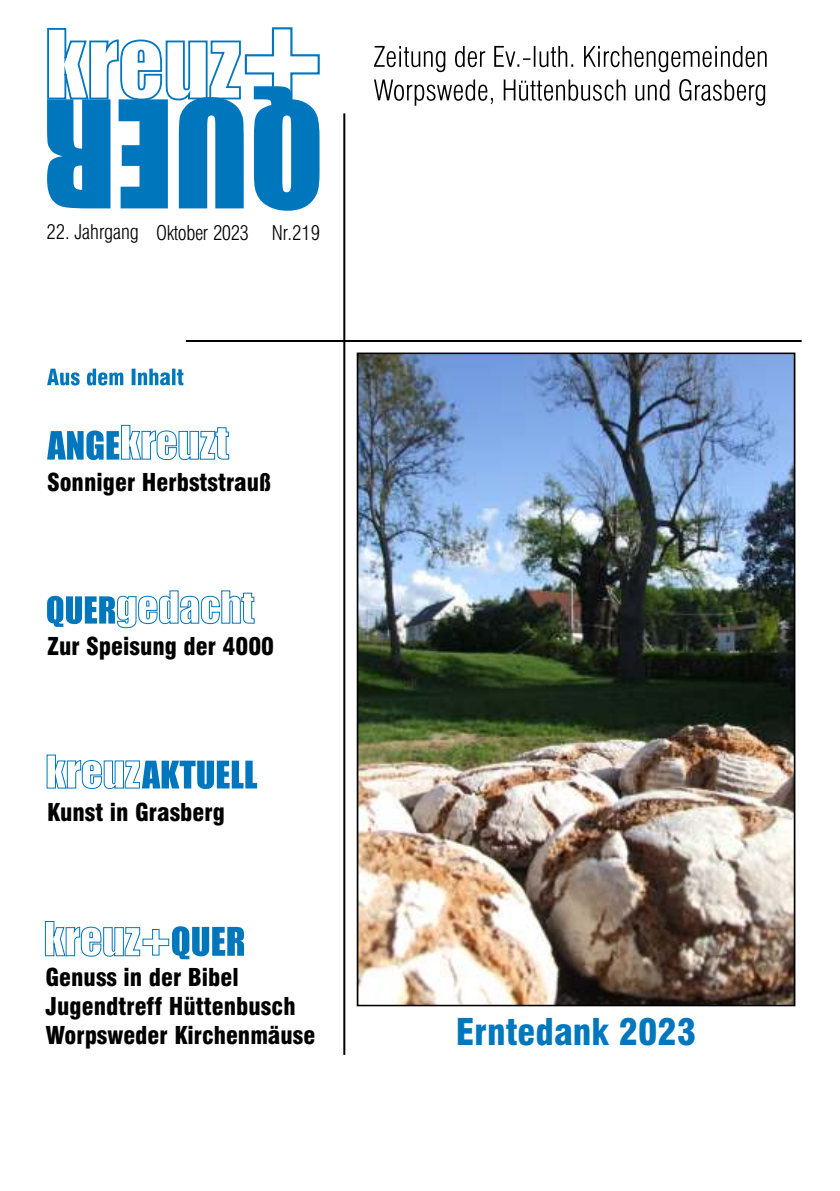
<style>
.page{position:relative;width:840px;height:1191px;background:#fff}
.page>*{position:absolute;margin:0;border:0;box-sizing:border-box;transform-origin:0 0}
.t1{font:900 condensed 36px "Swiss 721 BT";color:#0077bd}
.t2{font:900 condensed 24px/28.8px "Swiss 721 BT";color:#000}
.t3{font:300 condensed 20px "Swiss 721 BT";letter-spacing:-.01em;color:#000}
</style>
<div class="page">
<img style="left:359px;top:355px;width:433px;height:648px">
<div style="left:356px;top:352px;width:439px;height:654px;border:2px solid #000"></div>
<svg style="left:45px;top:921px;width:199px;height:38px"></svg>
<svg style="left:46px;top:754px;width:211px;height:35px"></svg>
<svg style="left:47px;top:590px;width:208px;height:39px"></svg>
<svg style="left:47px;top:424px;width:182px;height:37px"></svg>
<hr style="left:186px;top:340px;width:615px;height:2px;background:#000">
<hr style="left:343px;top:113px;width:2px;height:941px;background:#000">
<svg style="left:374px;top:46px;width:392px;height:60px"></svg>
<svg style="left:47px;top:369px;width:136px;height:16px"></svg>
<svg style="left:47px;top:27px;width:273px;height:184px"></svg>
<p class="t3" style="left:46px;top:224px;width:275px">22. Jahrgang Oktober 2023 Nr.219</p>
<p class="t2" style="left:47px;top:470px;width:226px">Sonniger Herbststrauß</p>
<p class="t2" style="left:47px;top:634px;width:228px">Zur Speisung der 4000</p>
<p class="t2" style="left:47px;top:800px;width:179px">Kunst in Grasberg</p>
<p class="t2" style="left:45px;top:965px;width:271px">Genuss in der Bibel<br>Jugendtreff Hüttenbusch<br>Worpsweder Kirchenmäuse</p>
<h1 class="t1" style="left:455px;top:1017px;width:241px">Erntedank 2023</h1>
</div>
